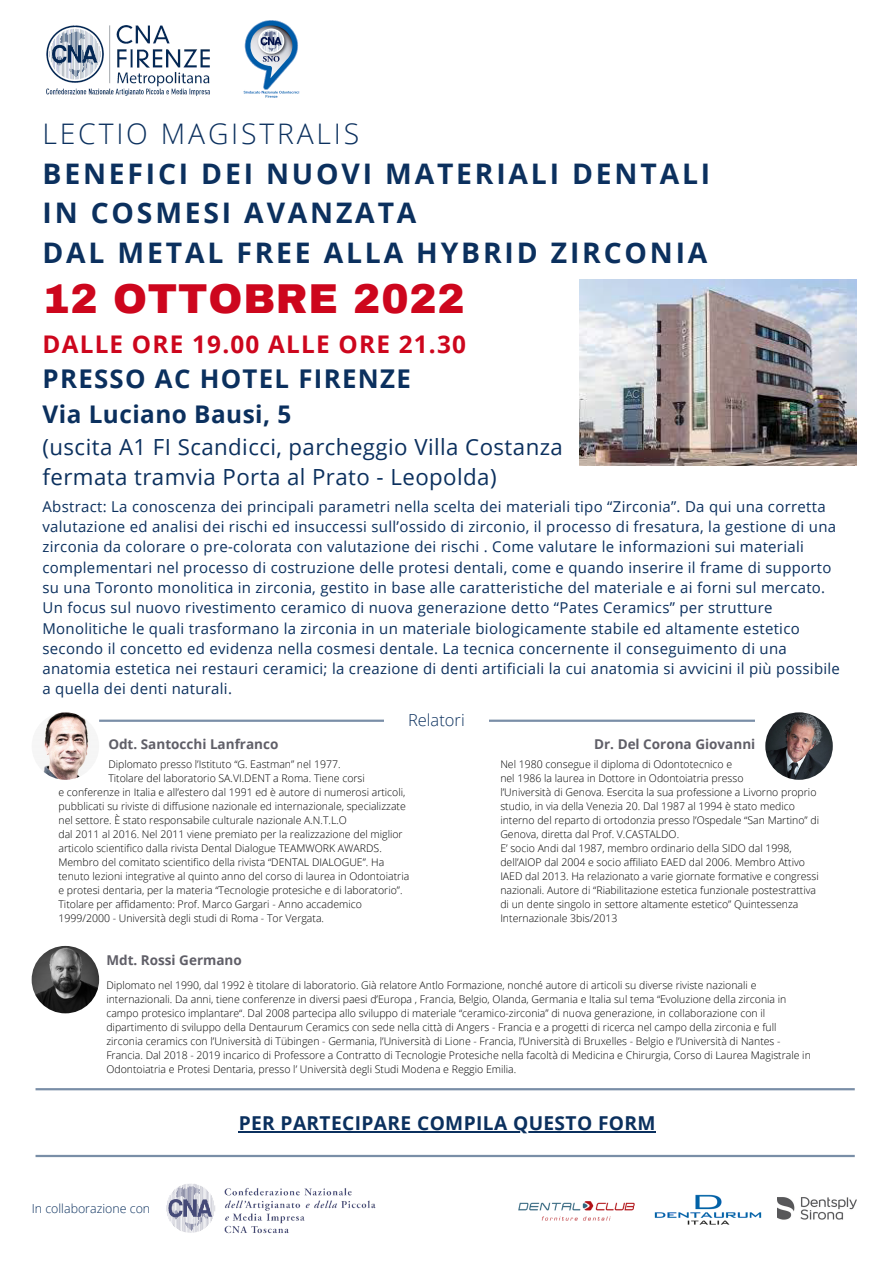
<style>
.page{position:relative;width:894px;height:1264px;background:#fff}
.page>*{position:absolute;margin:0;border:0;box-sizing:border-box;transform-origin:0 0}
.t1{font:900 40.8px "Archivo";letter-spacing:.02em;color:#cd061d}
.t2{font:700 28.35px/39.5px "Open Sans";letter-spacing:.1em;color:#0b305e}
.t3{font:300 28.35px "Open Sans";letter-spacing:.1em;color:#0b305e}
.t4{font:700 25.8px "Open Sans";letter-spacing:.05em;color:#0b305e}
.t5{font:700 24.3px "Open Sans";letter-spacing:.05em;color:#cd061d}
.t6{font:700 24.3px "Open Sans";letter-spacing:.02em;color:#0b305e}
.t7{font:22.2px/30.5px "Open Sans";letter-spacing:.02em;color:#0b305e}
.t8{font:700 19.2px "Open Sans";letter-spacing:.02em;color:#0b305e}
.t9{font:300 16.5px "Open Sans";color:#0b305e}
.t10{font:15px/20.2px "Open Sans";letter-spacing:.02em;color:#0b305e}
.t11{font:700 13.5px "Open Sans";color:#605f68}
.t12{font:300 12.45px "Open Sans";color:#0b305e}
.t13{font:300 10.5px/14px "Open Sans";color:#000}
</style>
<div class="page">
<img style="left:243px;top:20px;width:57px;height:78px">
<img style="left:46px;top:25px;width:164px;height:71px">
<img style="left:518px;top:1201px;width:117px;height:20px">
<img style="left:654px;top:1194px;width:107px;height:31px">
<img style="left:777px;top:1197px;width:79px;height:23px">
<hr style="left:36px;top:1088px;width:818px;height:2px;background:#0b305e">
<hr style="left:36px;top:1154px;width:818px;height:3px;background:#0b305e">
<img style="left:32px;top:712px;width:67px;height:67px;border-radius:50%">
<img style="left:32px;top:945px;width:67px;height:68px;border-radius:50%">
<img style="left:765px;top:712px;width:67px;height:67px;border-radius:50%">
<hr style="left:99px;top:719px;width:655px;height:3px;background:#0b305e">
<div style="left:383px;top:703px;width:105px;height:33px;background:#fff"></div>
<img style="left:166px;top:1184px;width:210px;height:50px">
<img style="left:579px;top:280px;width:277px;height:186px">
<hr style="left:239px;top:1131px;width:417px;height:1px;background:#0b305e">
<h2 class="t3" style="left:42px;top:114px;width:318px">LECTIO MAGISTRALIS</h2>
<h2 class="t2" style="left:42px;top:153px;width:669px">BENEFICI DEI NUOVI MATERIALI DENTALI<br>IN COSMESI AVANZATA<br>DAL METAL FREE ALLA HYBRID ZIRCONIA</h2>
<h1 class="t1" style="left:42px;top:277px;width:423px">12 OTTOBRE 2022</h1>
<h3 class="t5" style="left:42px;top:327px;width:425px">DALLE ORE 19.00 ALLE ORE 21.30</h3>
<h3 class="t4" style="left:42px;top:361px;width:370px">PRESSO AC HOTEL FIRENZE</h3>
<h3 class="t6" style="left:42px;top:397px;width:250px">Via Luciano Bausi, 5</h3>
<h3 class="t7" style="left:42px;top:431px;width:522px">(uscita A1 FI Scandicci, parcheggio Villa Costanza fermata tramvia Porta al Prato - Leopolda)</h3>
<p class="t10" style="left:42px;top:496px;width:798px">Abstract: La conoscenza dei principali parametri nella scelta dei materiali tipo “Zirconia”. Da qui una corretta valutazione ed analisi dei rischi ed insuccessi sull’ossido di zirconio, il processo di fresatura, la gestione di una zirconia da colorare o pre-colorata con valutazione dei rischi . Come valutare le informazioni sui materiali complementari nel processo di costruzione delle protesi dentali, come e quando inserire il frame di supporto su una Toronto monolitica in zirconia, gestito in base alle caratteristiche del materiale e ai forni sul mercato.<br>Un focus sul nuovo rivestimento ceramico di nuova generazione detto “Pates Ceramics” per strutture Monolitiche le quali trasformano la zirconia in un materiale biologicamente stabile ed altamente estetico secondo il concetto ed evidenza nella cosmesi dentale. La tecnica concernente il conseguimento di una anatomia estetica nei restauri ceramici; la creazione di denti artificiali la cui anatomia si avvicini il più possibile a quella dei denti naturali.</p>
<p class="t11" style="left:108px;top:734px;width:171px">Odt. Santocchi Lanfranco</p>
<p class="t13" style="left:108px;top:757px;width:258px">Diplomato presso l’Istituto “G. Eastman” nel 1977.<br>Titolare del laboratorio SA.VI.DENT a Roma. Tiene corsi</p>
<h3 class="t9" style="left:408px;top:708px;width:58px">Relatori</h3>
<p class="t13" style="left:58px;top:785px;width:352px">e conferenze in Italia e all’estero dal 1991 ed è autore di numerosi articoli, pubblicati su riviste di diffusione nazionale ed internazionale, specializzate nel settore. È stato responsabile culturale nazionale A.N.T.L.O<br>dal 2011 al 2016. Nel 2011 viene premiato per la realizzazione del miglior articolo scientifico dalla rivista Dental Dialogue TEAMWORK AWARDS.<br>Membro del comitato scientifico della rivista “DENTAL DIALOGUE”. Ha tenuto lezioni integrative al quinto anno del corso di laurea in Odontoiatria e protesi dentaria, per la materia “Tecnologie protesiche e di laboratorio”.<br>Titolare per affidamento: Prof. Marco Gargari - Anno accademico 1999/2000 - Università degli studi di Roma - Tor Vergata.</p>
<p class="t11" style="left:106px;top:950px;width:137px">Mdt. Rossi Germano</p>
<p class="t11" style="left:594px;top:734px;width:163px">Dr. Del Corona Giovanni</p>
<p class="t13" style="left:500px;top:757px;width:320px">Nel 1980 consegue il diploma di Odontotecnico e<br>nel 1986 la laurea in Dottore in Odontoiatria presso<br>l’Università di Genova. Esercita la sua professione a Livorno proprio studio, in via della Venezia 20. Dal 1987 al 1994 è stato medico interno del reparto di ortodonzia presso l’Ospedale “San Martino” di Genova, diretta dal Prof. V.CASTALDO.<br>E’ socio Andi dal 1987, membro ordinario della SIDO dal 1998, dell’AIOP dal 2004 e socio affiliato EAED dal 2006. Membro Attivo IAED dal 2013. Ha relazionato a varie giornate formative e congressi nazionali. Autore di “Riabilitazione estetica funzionale postestrattiva di un dente singolo in settore altamente estetico” Quintessenza Internazionale 3bis/2013</p>
<p class="t13" style="left:106px;top:978px;width:705px">Diplomato nel 1990, dal 1992 è titolare di laboratorio. Già relatore Antlo Formazione, nonché autore di articoli su diverse riviste nazionali e internazionali. Da anni, tiene conferenze in diversi paesi d’Europa , Francia, Belgio, Olanda, Germania e Italia sul tema “Evoluzione della zirconia in campo protesico implantare“. Dal 2008 partecipa allo sviluppo di materiale “ceramico-zirconia” di nuova generazione, in collaborazione con il dipartimento di sviluppo della Dentaurum Ceramics con sede nella città di Angers - Francia e a progetti di ricerca nel campo della zirconia e full zirconia ceramics con l’Università di Tübingen - Germania, l’Università di Lione - Francia, l’Università di Bruxelles - Belgio e l’Università di Nantes - Francia. Dal 2018 - 2019 incarico di Professore a Contratto di Tecnologie Protesiche nella facoltà di Medicina e Chirurgia, Corso di Laurea Magistrale in Odontoiatria e Protesi Dentaria, presso l’ Università degli Studi Modena e Reggio Emilia.</p>
<p class="t12" style="left:32px;top:1199px;width:120px">In collaborazione con</p>
<h3 class="t8" style="left:239px;top:1109px;width:418px">PER PARTECIPARE COMPILA QUESTO FORM</h3>
</div>
